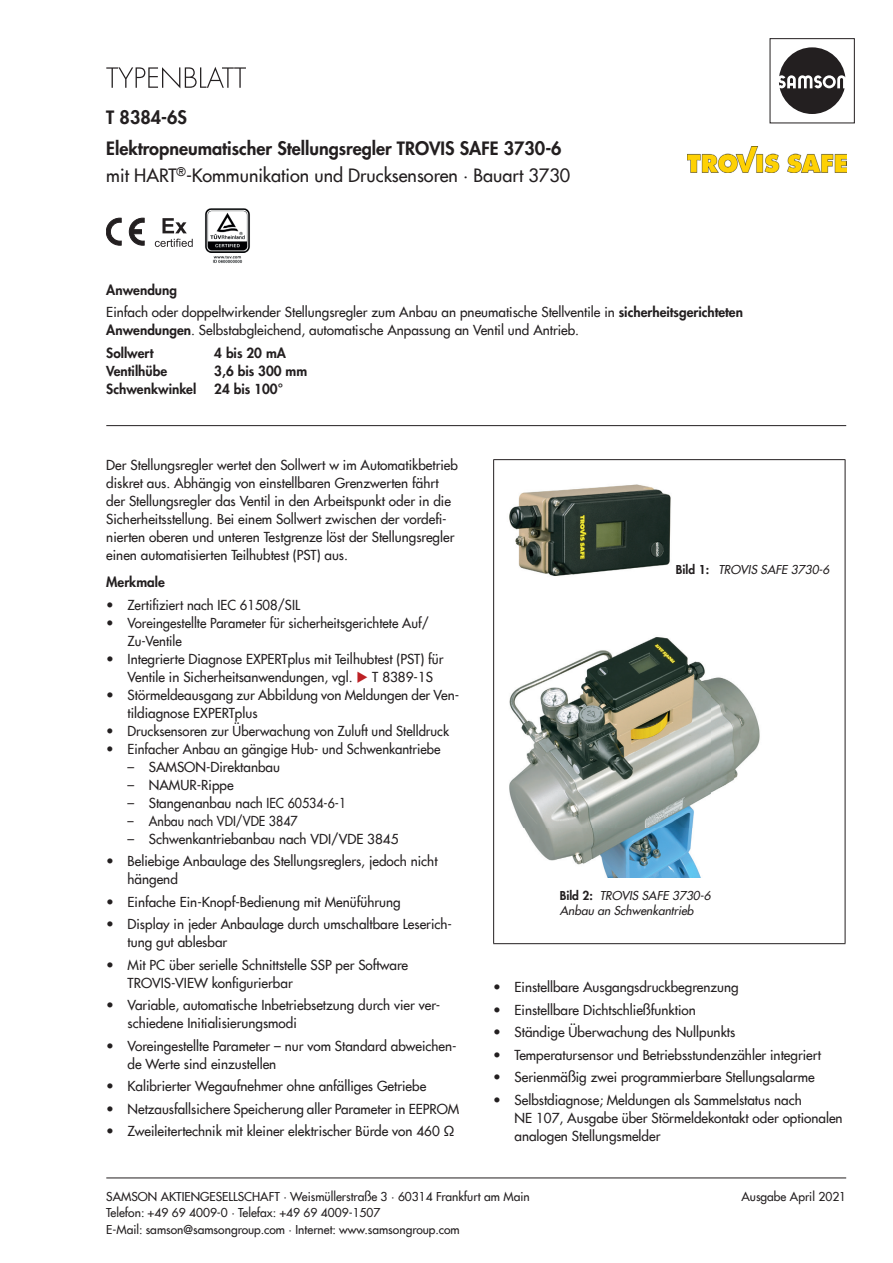
<style>
.page{position:relative;width:893px;height:1263px;background:#fff}
.page>*{position:absolute;margin:0;border:0;box-sizing:border-box;transform-origin:0 0}
.t1{font:800 18px/27px "Futura Com";color:#231f20}
.t2{font:500 13.5px/18px "Futura Com";color:#231f20}
.t3{font:800 13.5px "Futura Com";color:#231f20}
.t4{font:500 13.5px "Futura Com";color:#231f20;scale:.92 1}
.t5{font:500 12px/16.5px "Futura Com";color:#231f20}
.t6{font:italic 500 12px/15px "Futura Com";color:#231f20}
.s1{font-weight:500}
.s2{font-weight:800}
.s3{font-family:"Futura";font-weight:400}
.s4{color:#bd2025}
.s5{font-weight:800;font-style:normal}
</style>
<div class="page">
<svg style="left:106px;top:67px;width:140px;height:21px"></svg>
<svg style="left:162px;top:218px;width:25px;height:15px"></svg>
<svg style="left:155px;top:239px;width:38px;height:8px"></svg>
<svg style="left:106px;top:218px;width:15px;height:27px"></svg>
<svg style="left:129px;top:218px;width:15px;height:27px"></svg>
<div style="left:131px;top:230px;width:10px;height:4px;background:#231f20;border:1px solid #231f20"></div>
<div style="left:770px;top:38px;width:85px;height:85px;border:1px solid #231f20"></div>
<svg style="left:779px;top:47px;width:66px;height:67px"></svg>
<hr style="left:106px;top:425px;width:740px;height:1px;background:#231f20">
<hr style="left:106px;top:1177px;width:740px;height:1px;background:#231f20">
<img style="left:205px;top:208px;width:45px;height:55px">
<hr style="left:493px;top:459px;width:352px;height:1px;background:#231f20">
<hr style="left:493px;top:460px;width:1px;height:483px;background:#231f20">
<hr style="left:845px;top:460px;width:1px;height:483px;background:#231f20">
<hr style="left:493px;top:943px;width:352px;height:1px;background:#231f20">
<img style="left:509px;top:484px;width:162px;height:92px">
<img style="left:509px;top:637px;width:251px;height:241px">
<img style="left:687px;top:147px;width:159px;height:25px">
<h1 class="t1" style="left:106px;top:103px;width:82px">T 8384-6S</h1>
<h1 class="t1" style="left:106px;top:134px;width:465px">Elektropneumatischer Stellungsregler TROVIS SAFE 3730-6 <span class="s1">mit HART</span><sup>®</sup><span class="s1">-Kommunikation und Drucksensoren · Bauart 3730</span></h1>
<p class="t2" style="left:106px;top:278px;width:638px;line-height:22.5px"><span class="s2">Anwendung<br></span>Einfach oder doppeltwirkender Stellungsregler zum Anbau an pneumatische Stellventile in <span class="s2">sicherheitsgerichteten</span></p>
<p class="t2" style="left:106px;top:318px;width:474px;line-height:22.5px"><span class="s2">Anwendungen</span>. Selbstabgleichend, automatische Anpassung an Ventil und Antrieb.<br><span class="s2">Sollwert</span></p>
<p class="t3" style="left:214px;top:343px;width:73px">4 bis 20 mA</p>
<p class="t3" style="left:106px;top:361px;width:62px">Ventilhübe</p>
<p class="t3" style="left:214px;top:361px;width:94px">3,6 bis 300 mm</p>
<p class="t3" style="left:106px;top:379px;width:91px">Schwenkwinkel</p>
<p class="t3" style="left:214px;top:379px;width:70px">24 bis 100°</p>
<p class="t2" style="left:106px;top:456px;width:353px">Der Stellungsregler wertet den Sollwert w im Automatikbetrieb diskret aus. Abhängig von einstellbaren Grenzwerten fährt der Stellungsregler das Ventil in den Arbeitspunkt oder in die Sicherheitsstellung. Bei einem Sollwert zwischen der vordefi&shy;nierten oberen und unteren Testgrenze löst der Stellungsregler einen automatisierten Teilhubtest (PST) aus.</p>
<p class="t3" style="left:106px;top:572px;width:60px">Merkmale</p>
<p class="t2" style="left:106px;top:595px;width:195px"><span class="s3">•</span> Zertifiziert nach IEC 61508/SIL</p>
<p class="t2" style="left:128px;top:613px;width:303px;text-indent:-21px"><span class="s3">•</span> Voreingestellte Parameter für sicherheitsgerichtete Auf/<br>Zu-Ventile</p>
<p class="t2" style="left:128px;top:649px;width:318px;text-indent:-21px"><span class="s3">•</span> Integrierte Diagnose EXPERTplus mit Teilhubtest (PST) für<br>Ventile in Sicherheitsanwendungen, vgl. <span class="s4">◆</span> T 8389-1S</p>
<p class="t2" style="left:128px;top:685px;width:333px;text-indent:-21px"><span class="s3">•</span> Störmeldeausgang zur Abbildung von Meldungen der Ven&shy;tildiagnose EXPERTplus</p>
<p class="t2" style="left:106px;top:721px;width:344px"><span class="s3">•</span> Drucksensoren zur Überwachung von Zuluft und Stelldruck</p>
<p class="t2" style="left:106px;top:739px;width:336px"><span class="s3">•</span> Einfacher Anbau an gängige Hub- und Schwenkantriebe</p>
<p class="t2" style="left:128px;top:757px;width:154px"><span class="s3">–</span> SAMSON-Direktanbau</p>
<p class="t2" style="left:128px;top:775px;width:108px"><span class="s3">–</span> NAMUR-Rippe</p>
<p class="t2" style="left:128px;top:793px;width:220px"><span class="s3">–</span> Stangenanbau nach IEC 60534-6-1</p>
<p class="t4" style="left:128px;top:811px;width:186px"><span class="s3">–</span> Anbau nach VDI/VDE 3847</p>
<p class="t2" style="left:128px;top:829px;width:272px"><span class="s3">–</span> Schwenkantriebanbau nach VDI/VDE 3845</p>
<p class="t2" style="left:128px;top:852px;width:311px;text-indent:-21px"><span class="s3">•</span> Beliebige Anbaulage des Stellungsreglers, jedoch nicht hängend</p>
<p class="t2" style="left:106px;top:892px;width:296px"><span class="s3">•</span> Einfache Ein-Knopf-Bedienung mit Menüführung</p>
<p class="t2" style="left:128px;top:915px;width:326px;text-indent:-21px"><span class="s3">•</span> Display in jeder Anbaulage durch umschaltbare Leserich&shy;tung gut ablesbar</p>
<p class="t2" style="left:128px;top:955px;width:282px;text-indent:-21px"><span class="s3">•</span> Mit PC über serielle Schnittstelle SSP per Software<br>TROVIS-VIEW konfigurierbar</p>
<p class="t2" style="left:128px;top:996px;width:314px;text-indent:-21px"><span class="s3">•</span> Variable, automatische Inbetriebsetzung durch vier ver&shy;schiedene Initialisierungsmodi</p>
<p class="t2" style="left:128px;top:1036px;width:331px;text-indent:-21px"><span class="s3">•</span> Voreingestellte Parameter – nur vom Standard abweichen&shy;de Werte sind einzustellen</p>
<p class="t2" style="left:106px;top:1077px;width:321px"><span class="s3">•</span> Kalibrierter Wegaufnehmer ohne anfälliges Getriebe</p>
<p class="t2" style="left:106px;top:1099px;width:354px"><span class="s3">•</span> Netzausfallsichere Speicherung aller Parameter in EEPROM</p>
<p class="t2" style="left:106px;top:1122px;width:350px"><span class="s3">•</span> Zweileitertechnik mit kleiner elektrischer Bürde von 460 Ω</p>
<p class="t6" style="left:676px;top:561px;width:155px"><span class="s5">Bild 1:</span> TROVIS SAFE 3730-6</p>
<p class="t6" style="left:560px;top:887px;width:153px"><span class="s5">Bild 2:</span> TROVIS SAFE 3730-6<br>Anbau an Schwenkantrieb</p>
<p class="t2" style="left:493px;top:978px;width:247px"><span class="s3">•</span> Einstellbare Ausgangsdruckbegrenzung</p>
<p class="t2" style="left:493px;top:1000px;width:204px"><span class="s3">•</span> Einstellbare Dichtschließfunktion</p>
<p class="t2" style="left:493px;top:1023px;width:244px"><span class="s3">•</span> Ständige Überwachung des Nullpunkts</p>
<p class="t2" style="left:493px;top:1045px;width:329px"><span class="s3">•</span> Temperatursensor und Betriebsstundenzähler integriert</p>
<p class="t2" style="left:493px;top:1068px;width:323px"><span class="s3">•</span> Serienmäßig zwei programmierbare Stellungsalarme</p>
<p class="t2" style="left:514px;top:1090px;width:330px;text-indent:-21px"><span class="s3">•</span> Selbstdiagnose; Meldungen als Sammelstatus nach<br>NE 107, Ausgabe über Störmeldekontakt oder optionalen analogen Stellungsmelder</p>
<p class="t5" style="left:106px;top:1187px;width:425px">SAMSON AKTIENGESELLSCHAFT · Weismüllerstraße 3 · 60314 Frankfurt am Main<br>Telefon: +49 69 4009-0 · Telefax: +49 69 4009-1507<br>E-Mail: samson@samsongroup.com · Internet: www.samsongroup.com</p>
<p class="t5" style="left:741px;top:1187px;width:106px">Ausgabe April 2021</p>
</div>
